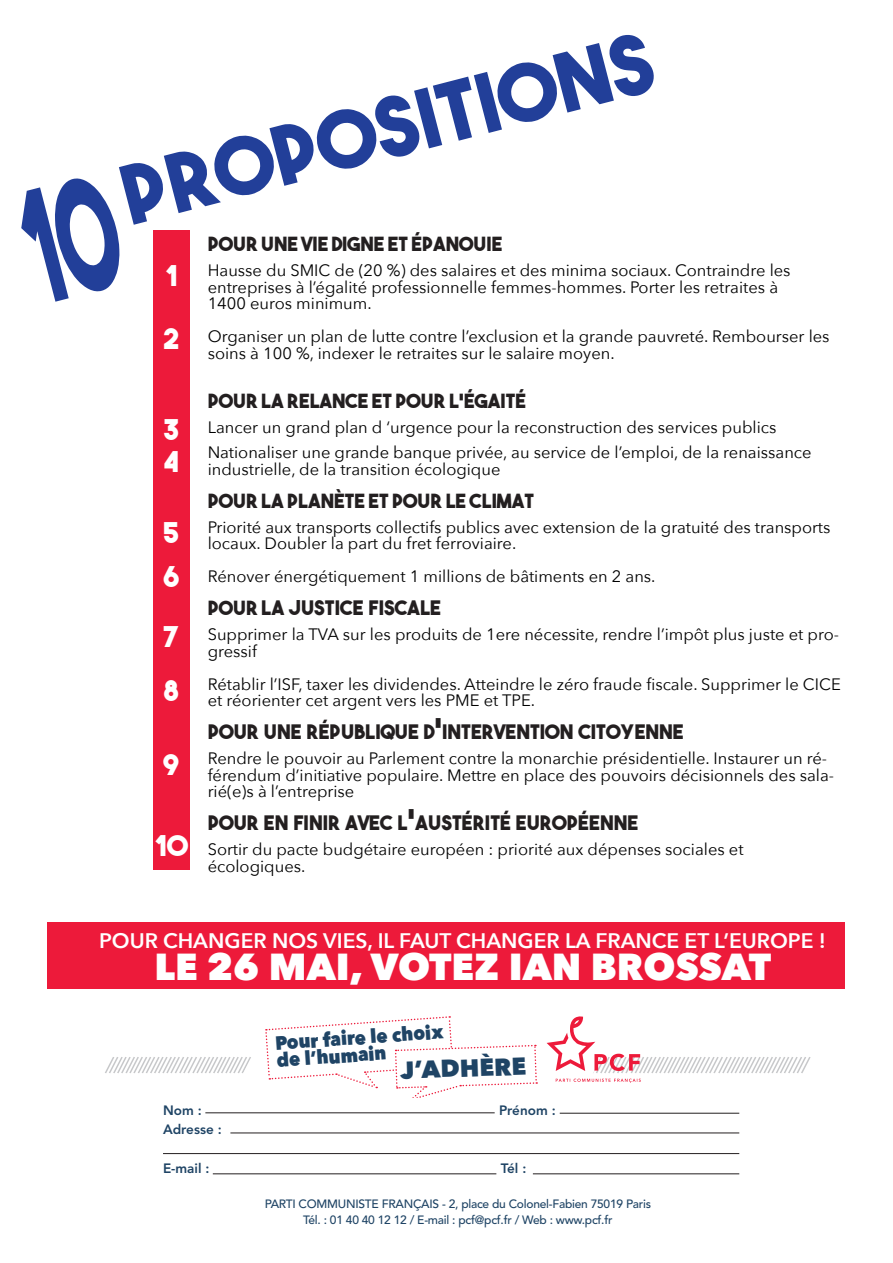
<style>
.page{position:relative;width:893px;height:1263px;background:#fff}
.page>*{position:absolute;margin:0;border:0;box-sizing:border-box;transform-origin:0 0}
.t1{font:800 37.5px "Avenir Next";color:#fff}
.t2{font:28.5px/32.7px "The Bold Font";color:#fff}
.t3{font:800 24.45px "Avenir Next";color:#1f4465}
.t4{font:600 21px "Avenir Next";color:#fff}
.t5{font:19.95px "The Bold Font";color:#231f20}
.t6{font:19.5px "The Bold Font";color:#231f20}
.t7{font:800 19.35px/17.1px "Avenir Next";color:#1f4465;scale:.93 1}
.t8{font:16.5px/16.5px "Avenir Next";color:#000}
.t9{font:800 13.5px "Avenir LT Std";color:#1f4465}
.t10{font:500 12px/16.5px "Avenir LT Std";letter-spacing:-.02em;color:#1f4465;text-align:center}
.s1{color:#fff}
.s2{font-size:19.5px}
.s3{font-size:28.5px}
</style>
<div class="page">
<div style="left:153px;top:230px;width:37px;height:639px;background:#ed1a3a"></div>
<div style="left:47px;top:922px;width:798px;height:67px;background:#ed1a3a"></div>
<svg style="left:105px;top:1016px;width:706px;height:82px"></svg>
<hr style="left:205px;top:1112px;width:290px;height:1px;background:#231f20">
<hr style="left:230px;top:1133px;width:509px;height:1px;background:#231f20">
<hr style="left:163px;top:1153px;width:576px;height:1px;background:#231f20">
<hr style="left:213px;top:1173px;width:283px;height:1px;background:#231f20">
<hr style="left:533px;top:1173px;width:206px;height:1px;background:#231f20">
<hr style="left:560px;top:1113px;width:179px;height:1px;background:#231f20">
<svg style="left:21px;top:35px;width:633px;height:267px"></svg>
<h2 class="t2" style="left:165px;top:263px;width:14px">1</h2>
<h2 class="t2" style="left:163px;top:326px;width:18px">2</h2>
<h2 class="t2" style="left:163px;top:416px;width:18px">3<br>4</h2>
<h2 class="t2" style="left:163px;top:514px;width:19px;line-height:44.1px">5<br>6</h2>
<h2 class="t2" style="left:163px;top:612px;width:17px;line-height:54.3px">7<br>8</h2>
<h2 class="t2" style="left:163px;top:752px;width:19px">9</h2>
<h2 class="t2" style="left:154px;top:832px;width:35px">10</h2>
<p class="t6" style="left:208px;top:237px;width:307px">POUR UNE VIE DIGNE ET ÉPANOUIE<span class="s1">E</span></p>
<p class="t8" style="left:208px;top:263px;width:584px">Hausse du SMIC de (20 %) des salaires et des minima sociaux. Contraindre les entreprises à l’égalité professionnelle femmes-hommes. Porter les retraites à<br>1400 euros minimum.</p>
<p class="t8" style="left:208px;top:329px;width:623px">Organiser un plan de lutte contre l’exclusion et la grande pauvreté. Rembourser les soins à 100 %, indexer le retraites sur le salaire moyen.</p>
<p class="t6" style="left:208px;top:394px;width:320px">POUR LA RELANCE ET POUR L’ÉGAITÉ</p>
<p class="t8" style="left:208px;top:416px;width:605px;line-height:25px">Lancer un grand plan d ‘urgence pour la reconstruction des services publics<br>Nationaliser une grande banque privée, au service de l’emploi, de la renaissance</p>
<p class="t8" style="left:208px;top:461px;width:294px">industrielle, de la transition écologique</p>
<p class="t6" style="left:208px;top:493px;width:328px">POUR LA PLANÈTE ET POUR LE CLIMAT</p>
<p class="t8" style="left:208px;top:519px;width:624px">Priorité aux transports collectifs publics avec extension de la gratuité des transports locaux. Doubler la part du fret ferroviaire.</p>
<p class="t8" style="left:208px;top:569px;width:449px">Rénover énergétiquement 1 millions de bâtiments en 2 ans.</p>
<p class="t5" style="left:208px;top:600px;width:235px"><span class="s2">POUR</span> LA JUSTICE FISCALE</p>
<p class="t8" style="left:208px;top:627px;width:633px">Supprimer la TVA sur les produits de 1ere nécessite, rendre l’impôt plus juste et pro&shy;gressif</p>
<p class="t8" style="left:208px;top:676px;width:635px">Rétablir l’ISF, taxer les dividendes. Atteindre le zéro fraude fiscale. Supprimer le CICE et réorienter cet argent vers les PME et TPE.</p>
<p class="t5" style="left:208px;top:724px;width:478px">POUR UNE RÉPUBLIQUE D<span class="s3">’</span>INTERVENTION CITOYENNE</p>
<p class="t8" style="left:208px;top:751px;width:628px">Rendre le pouvoir au Parlement contre la monarchie présidentielle. Instaurer un ré&shy;férendum d’initiative populaire. Mettre en place des pouvoirs décisionnels des sala&shy;rié(e)s à l’entreprise</p>
<p class="t5" style="left:208px;top:815px;width:432px">POUR EN FINIR AVEC L<span class="s3">’</span>AUSTÉRITÉ EUROPÉENNE</p>
<p class="t8" style="left:208px;top:842px;width:537px">Sortir du pacte budgétaire européen : priorité aux dépenses sociales et écologiques.</p>
<p class="t4" style="left:99px;top:927px;width:728px">POUR CHANGER NOS VIES, IL FAUT CHANGER LA FRANCE ET L’EUROPE !</p>
<h1 class="t1" style="left:154px;top:943px;width:618px">LE 26 MAI, VOTEZ IAN BROSSAT</h1>
<p class="t7" style="left:275px;top:1035px;width:182px;rotate:-4deg">Pour faire le choix de l’humain</p>
<h3 class="t3" style="left:400px;top:1054px;width:127px;rotate:-2deg">J’ADHÈRE</h3>
<p class="t9" style="left:163px;top:1102px;width:40px">Nom :</p>
<p class="t9" style="left:499px;top:1102px;width:58px">Prénom :</p>
<p class="t9" style="left:163px;top:1121px;width:60px">Adresse :</p>
<p class="t9" style="left:163px;top:1160px;width:48px">E-mail :</p>
<p class="t9" style="left:501px;top:1160px;width:27px">Tél :</p>
<p class="t10" style="left:265px;top:1195px;width:388px">PARTI COMMUNISTE FRANÇAIS - 2, place du Colonel-Fabien 75019 Paris<br>Tél. : 01 40 40 12 12 / E-mail : pcf@pcf.fr / Web : www.pcf.fr</p>
</div>
